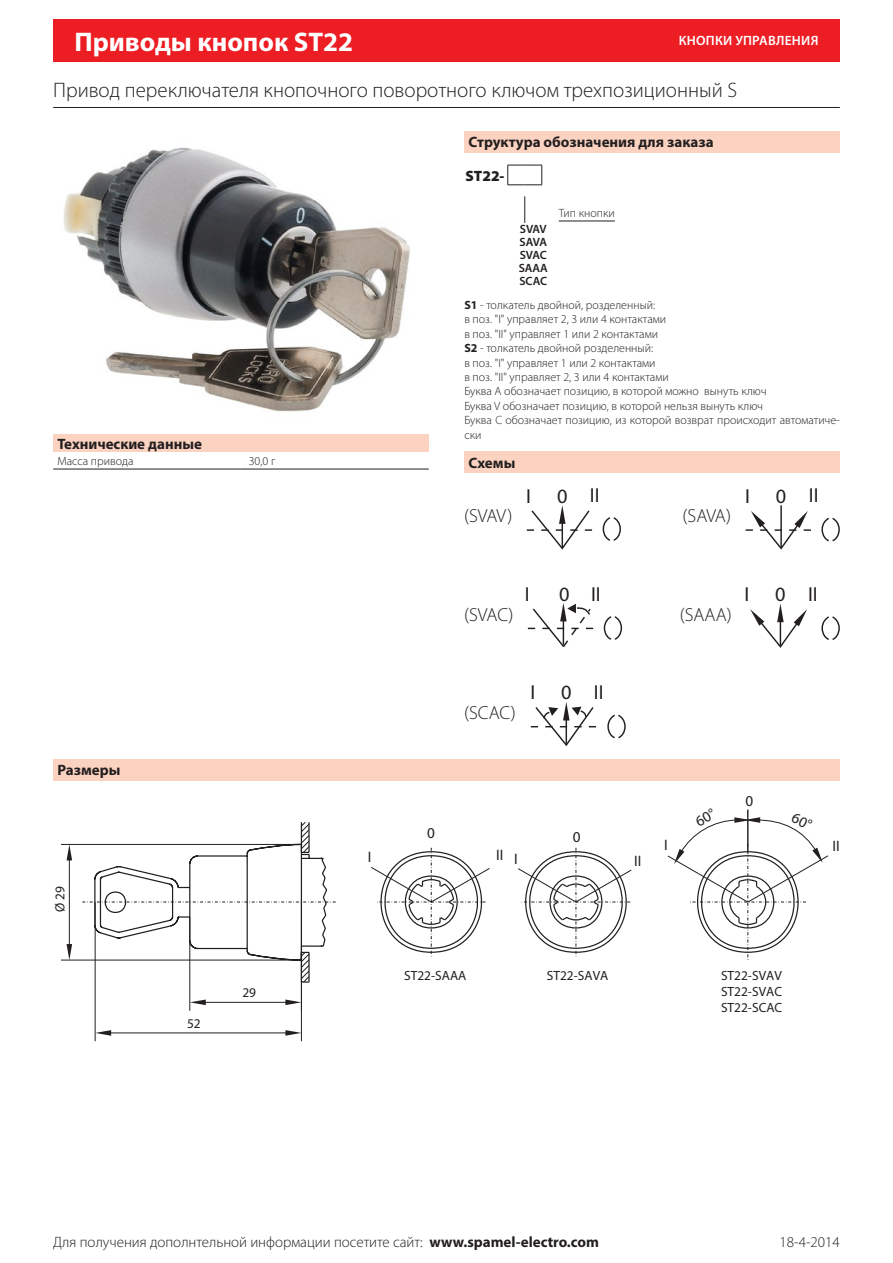
<style>
.page{position:relative;width:893px;height:1263px;background:#fff}
.page>*{position:absolute;margin:0;border:0;box-sizing:border-box;transform-origin:0 0}
.t1{font:700 27px "Myriad Pro";color:#fff}
.t2{font:300 21px "Myriad Pro";color:#231f20}
.Cecha_schemat_napedu{font:20.25px "Myriad Pro";color:#231f20}
.Cecha_schemat_napedu-2{font:20.25px "Avant Garde Bk BT";color:#231f20}
.Cecha_schemat_napedu-3{font:300 18.9px "Myriad Pro";color:#231f20}
.Cecha_Wymiary{font:15.15px "Myriad Pro";color:#231f20}
.t3{font:300 15px "Myriad Pro";color:#231f20}
.Überschrift{font:700 15px "Myriad Pro";color:#231f20}
.TS_Bestellschlüssel{font:900 15px "Myriad Pro";color:#231f20}
.t4{font:600 13.5px "Myriad Pro";letter-spacing:.02em;color:#fff}
.Cecha_Wymiary-2{font:13.35px/16px "Myriad Pro";color:#231f20;text-align:justify}
.Text_normal_block{font:300 12px/14.4px "Myriad Pro";color:#231f20}
.TS_fett_zentriert{font:600 12px "Myriad Pro";color:#231f20}
.Tabellenkörper{font:300 12px "Myriad Pro";color:#231f20}
.TS_links_unterstrich{font:300 12px "Myriad Pro";color:#231f20}
.s1{font-weight:700}
</style>
<div class="page">
<div style="left:53px;top:19px;width:787px;height:43px;background:#ed1d24"></div>
<img style="left:63px;top:147px;width:347px;height:265px">
<div style="left:53px;top:434px;width:376px;height:17px;background:#fcd3c1"></div>
<hr style="left:53px;top:469px;width:187px;height:1px;background:#231f20">
<hr style="left:240px;top:469px;width:189px;height:1px;background:#231f20">
<div style="left:464px;top:131px;width:376px;height:21px;background:#fcd3c1"></div>
<svg style="left:507px;top:165px;width:35px;height:21px"></svg>
<svg style="left:524px;top:196px;width:1px;height:27px"></svg>
<hr style="left:559px;top:221px;width:56px;height:1px;background:#231f20">
<div style="left:464px;top:451px;width:376px;height:22px;background:#fcd3c1"></div>
<svg style="left:527px;top:505px;width:94px;height:45px"></svg>
<svg style="left:746px;top:505px;width:94px;height:45px"></svg>
<svg style="left:527px;top:603px;width:95px;height:44px"></svg>
<svg style="left:750px;top:604px;width:57px;height:44px"></svg>
<svg style="left:821px;top:616px;width:19px;height:24px"></svg>
<svg style="left:531px;top:702px;width:95px;height:44px"></svg>
<hr style="left:53px;top:107px;width:787px;height:1px;background:#231f20">
<div style="left:53px;top:759px;width:787px;height:21px;background:#fcd3c1"></div>
<hr style="left:61px;top:844px;width:240px;height:1px;background:#231f20">
<hr style="left:61px;top:960px;width:240px;height:1px;background:#231f20">
<hr style="left:69px;top:857px;width:1px;height:90px;background:#231f20">
<svg style="left:67px;top:944px;width:5px;height:16px"></svg>
<svg style="left:67px;top:844px;width:5px;height:16px"></svg>
<hr style="left:189px;top:917px;width:1px;height:94px;background:#231f20">
<hr style="left:202px;top:1002px;width:87px;height:1px;background:#231f20">
<svg style="left:190px;top:999px;width:16px;height:6px"></svg>
<svg style="left:285px;top:999px;width:16px;height:6px"></svg>
<hr style="left:301px;top:902px;width:1px;height:139px;background:#231f20">
<hr style="left:95px;top:902px;width:1px;height:139px;background:#231f20">
<hr style="left:108px;top:1032px;width:181px;height:1px;background:#231f20">
<svg style="left:95px;top:1030px;width:16px;height:6px"></svg>
<svg style="left:285px;top:1030px;width:16px;height:6px"></svg>
<svg style="left:82px;top:822px;width:254px;height:161px"></svg>
<svg style="left:518px;top:848px;width:114px;height:108px"></svg>
<svg style="left:371px;top:848px;width:119px;height:108px"></svg>
<svg style="left:667px;top:809px;width:162px;height:151px"></svg>
<h1 class="t1" style="left:74px;top:24px;width:280px">Приводы кнопок ST22</h1>
<p class="t4" style="left:679px;top:32px;width:141px">КНОПКИ УПРАВЛЕНИЯ</p>
<p class="t2" style="left:53px;top:78px;width:685px">Привод переключателя кнопочного поворотного ключом трехпозиционный S</p>
<p class="Überschrift" style="left:469px;top:132px;width:247px">Структура обозначения для заказа</p>
<p class="TS_Bestellschlüssel" style="left:465px;top:165px;width:41px">ST22-</p>
<p class="TS_links_unterstrich" style="left:559px;top:206px;width:58px">Тип кнопки</p>
<p class="TS_fett_zentriert" style="left:520px;top:222px;width:28px">SVAV</p>
<p class="TS_fett_zentriert" style="left:520px;top:234px;width:29px">SAVA</p>
<p class="TS_fett_zentriert" style="left:520px;top:247px;width:29px">SVAC</p>
<p class="TS_fett_zentriert" style="left:519px;top:260px;width:31px">SAAA</p>
<p class="TS_fett_zentriert" style="left:519px;top:273px;width:29px">SCAC</p>
<p class="Überschrift" style="left:57px;top:434px;width:146px">Технические данные</p>
<p class="Tabellenkörper" style="left:57px;top:454px;width:78px">Масса привода</p>
<p class="Tabellenkörper" style="left:249px;top:454px;width:28px">30,0 г</p>
<p class="Überschrift" style="left:57px;top:760px;width:64px">Размеры</p>
<p class="Cecha_Wymiary-2" style="left:52px;top:912px;width:27px;rotate:-90deg">Ø29</p>
<p class="Cecha_Wymiary-2" style="left:187px;top:1015px;width:15px">52</p>
<p class="Cecha_Wymiary-2" style="left:242px;top:985px;width:15px">29</p>
<p class="Cecha_Wymiary" style="left:368px;top:847px;width:5px">I</p>
<p class="Cecha_Wymiary" style="left:427px;top:823px;width:9px">0</p>
<p class="Text_normal_block" style="left:464px;top:298px;width:192px"><span class="s1">S1</span> - толкатель двойной, розделенный:</p>
<p class="Text_normal_block" style="left:464px;top:312px;width:203px">в поз. "I" управляет 2, 3 или 4 контактами</p>
<p class="Text_normal_block" style="left:464px;top:327px;width:195px">в поз. "II" управляет 1 или 2 контактами</p>
<p class="Text_normal_block" style="left:464px;top:341px;width:190px"><span class="s1">S2</span> - толкатель двойной розделенный:</p>
<p class="Text_normal_block" style="left:464px;top:356px;width:193px">в поз. "I" управляет 1 или 2 контактами</p>
<p class="Text_normal_block" style="left:464px;top:370px;width:206px">в поз. "II" управляет 2, 3 или 4 контактами</p>
<p class="Text_normal_block" style="left:464px;top:384px;width:304px">Буква A обозначает позицию, в которой можно вынуть ключ</p>
<p class="Text_normal_block" style="left:464px;top:399px;width:300px">Буква V обозначает позицию, в которой нельзя вынуть ключ</p>
<p class="Text_normal_block" style="left:464px;top:413px;width:377px">Буква C обозначает позицию, из которой возврат происходит автоматиче&shy;ски</p>
<p class="Überschrift" style="left:469px;top:453px;width:48px">Схемы</p>
<p class="Cecha_schemat_napedu-3" style="left:464px;top:506px;width:50px">(SVAV)</p>
<p class="Cecha_schemat_napedu" style="left:526px;top:483px;width:6px">I</p>
<p class="Cecha_schemat_napedu" style="left:557px;top:483px;width:44px">0 II</p>
<p class="Cecha_schemat_napedu-3" style="left:464px;top:604px;width:51px">(SVAC)</p>
<p class="Cecha_schemat_napedu" style="left:525px;top:582px;width:6px">I</p>
<p class="Cecha_schemat_napedu" style="left:559px;top:581px;width:43px">0 II</p>
<p class="Cecha_schemat_napedu-3" style="left:464px;top:702px;width:53px">(SCAC)</p>
<p class="Cecha_schemat_napedu-2" style="left:530px;top:680px;width:6px">I</p>
<p class="Cecha_schemat_napedu-2" style="left:561px;top:680px;width:44px">0 II</p>
<p class="Cecha_schemat_napedu-3" style="left:683px;top:506px;width:50px">(SAVA)</p>
<p class="Cecha_schemat_napedu" style="left:745px;top:483px;width:6px">I</p>
<p class="Cecha_schemat_napedu" style="left:776px;top:483px;width:44px">0 II</p>
<p class="Cecha_schemat_napedu-3" style="left:680px;top:604px;width:53px">(SAAA)</p>
<p class="Cecha_schemat_napedu-2" style="left:744px;top:582px;width:6px">I</p>
<p class="Cecha_schemat_napedu-2" style="left:775px;top:581px;width:44px">0 II</p>
<p class="Cecha_Wymiary" style="left:496px;top:845px;width:9px">II</p>
<p class="Cecha_Wymiary" style="left:573px;top:828px;width:9px">0</p>
<p class="Cecha_Wymiary" style="left:514px;top:850px;width:5px">I</p>
<p class="Cecha_Wymiary" style="left:634px;top:851px;width:9px">II</p>
<p class="Cecha_Wymiary" style="left:745px;top:791px;width:9px">0</p>
<p class="Cecha_Wymiary" style="left:664px;top:836px;width:5px">I</p>
<p class="Cecha_Wymiary" style="left:833px;top:836px;width:9px">II</p>
<p class="Cecha_Wymiary-2" style="left:404px;top:967px;width:64px">ST22-SAAA</p>
<p class="Cecha_Wymiary-2" style="left:547px;top:967px;width:63px">ST22-SAVA</p>
<p class="Cecha_Wymiary-2" style="left:721px;top:967px;width:63px">ST22-SVAV ST22-SVAC ST22-SCAC</p>
<p class="t3" style="left:53px;top:1234px;width:547px">Для получения дополнтельной информации посетите сайт: <span class="s1">www.spamel-electro.com</span></p>
<p class="t3" style="left:780px;top:1234px;width:62px">18-4-2014</p>
</div>
